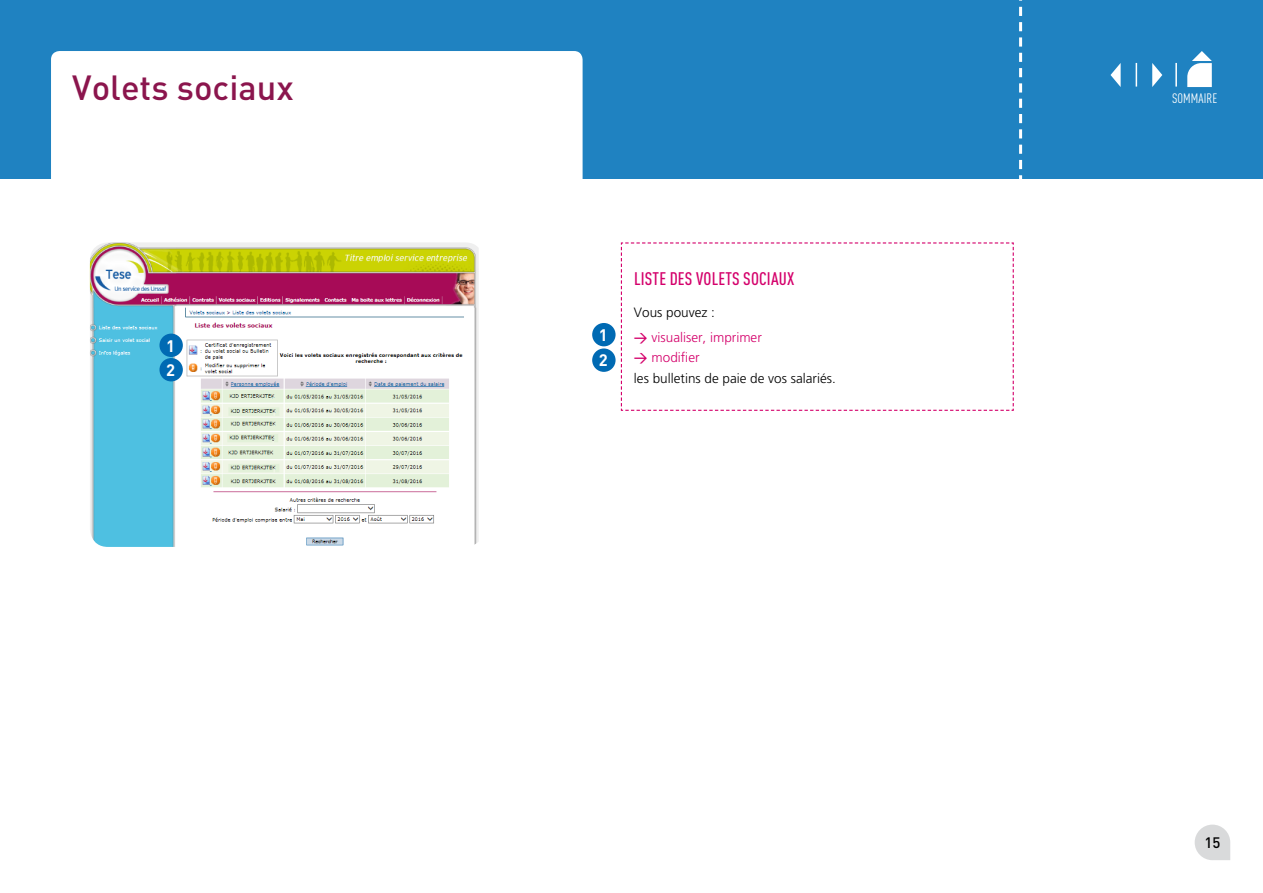
<style>
.page{position:relative;width:1263px;height:893px;background:#fff}
.page>*{position:absolute;margin:0;border:0;box-sizing:border-box;transform-origin:0 0}
.t1{font:500 34.5px "DINOT";color:#8b154d}
.t2{font:500 condensed 18px "DINOT";letter-spacing:.01em;color:#d4006b}
.t3{font:700 16.5px "DINOT";color:#fff}
.t4{font:500 15px "DINOT";color:#000}
.t5{font:300 13.5px/20.4px "Frutiger LT Std";color:#000}
.t6{font:300 13.5px "Frutiger LT Std";color:#d4006b}
.t7{font:condensed 13.5px "DINOT";letter-spacing:.01em;color:#fff}
.s1{font-family:"DINOT";font-weight:500}
.s2{font-family:"DINOT";font-weight:500;color:#d4006b}
.s3{color:#d4006b}
</style>
<div class="page">
<svg style="left:1195px;top:825px;width:35px;height:35px"></svg>
<div style="left:0;top:0;width:1263px;height:179px;background:#1f82c1"></div>
<hr style="left:1175px;top:63px;width:2px;height:24px;background:#fff">
<svg style="left:1187px;top:51px;width:25px;height:36px"></svg>
<div style="left:51px;top:51px;width:532px;height:142px;background:#fff;border-radius:9px"></div>
<svg style="left:1019px;top:0;width:3px;height:179px"></svg>
<svg style="left:620px;top:242px;width:394px;height:169px"></svg>
<img style="left:90px;top:242px;width:389px;height:305px">
<div style="left:592px;top:323px;width:23px;height:23px;background:#006ab3;border-radius:50%"></div>
<div style="left:159px;top:334px;width:24px;height:23px;background:#006ab3;border-radius:50%"></div>
<svg style="left:1152px;top:63px;width:10px;height:24px"></svg>
<svg style="left:1110px;top:63px;width:11px;height:24px"></svg>
<hr style="left:1135px;top:63px;width:2px;height:24px;background:#fff">
<div style="left:592px;top:348px;width:23px;height:24px;background:#006ab3;border-radius:50%"></div>
<div style="left:159px;top:358px;width:24px;height:23px;background:#006ab3;border-radius:50%"></div>
<h1 class="t1" style="left:72px;top:66px;width:223px">Volets sociaux</h1>
<p class="t3" style="left:166px;top:335px;width:10px">1</p>
<p class="t3" style="left:166px;top:359px;width:10px">2</p>
<p class="t3" style="left:599px;top:324px;width:10px">1</p>
<p class="t3" style="left:599px;top:350px;width:10px">2</p>
<h2 class="t2" style="left:634px;top:267px;width:162px">LISTE DES VOLETS SOCIAUX</h2>
<p class="t5" style="left:634px;top:302px;width:83px">Vous pouvez :</p>
<p class="t6" style="left:634px;top:329px;width:129px"><span class="s1">→</span> visualiser, imprimer</p>
<p class="t5" style="left:634px;top:347px;width:203px"><span class="s2">→</span> <span class="s3">modifier<br></span>les bulletins de paie de vos salariés.</p>
<p class="t7" style="left:1172px;top:90px;width:47px">SOMMAIRE</p>
<p class="t4" style="left:1204px;top:833px;width:17px">15</p>
</div>
